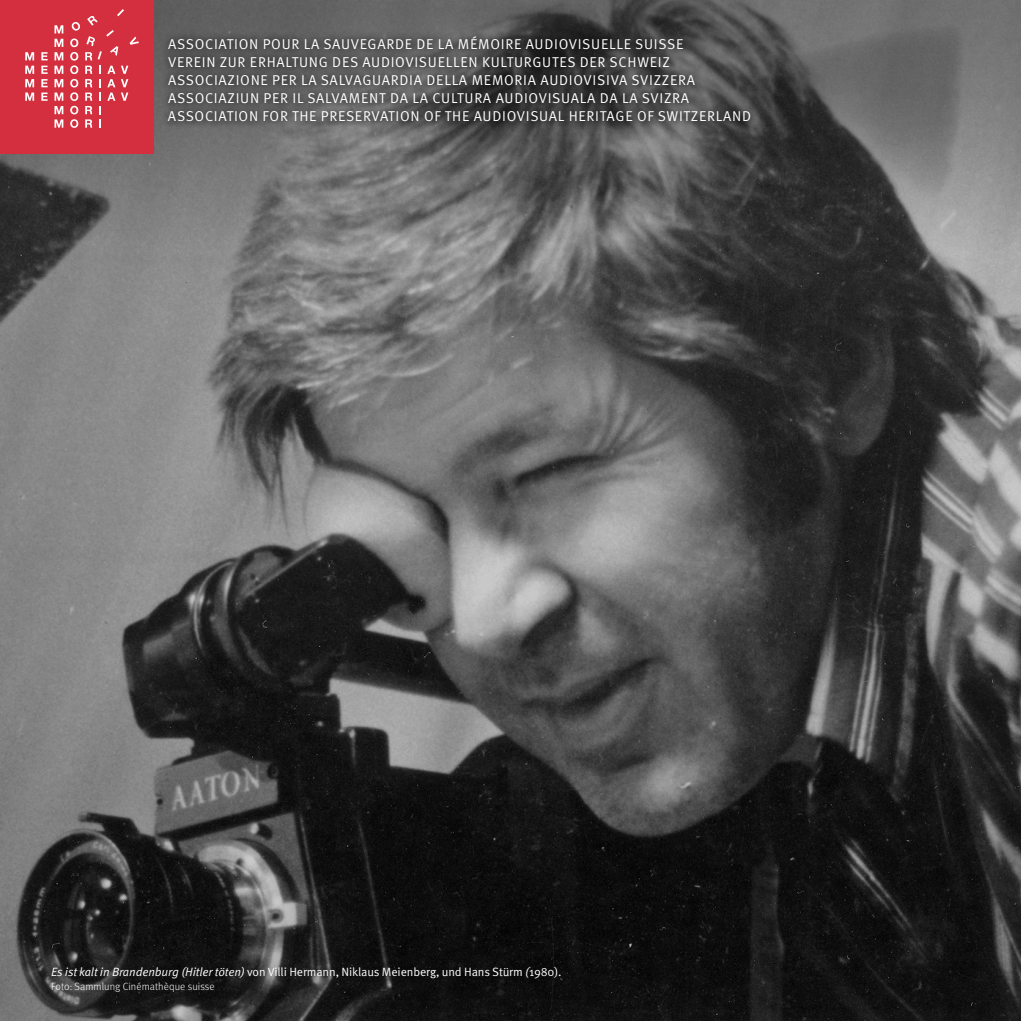
<style>
.page{position:relative;width:1021px;height:1021px;background:#fff}
.page>*{position:absolute;margin:0;border:0;box-sizing:border-box;transform-origin:0 0}
.t1{font:14.25px "Meta Pro";letter-spacing:.05em;color:#fff}
.t2{font:12px "Meta Pro";letter-spacing:-.01em;color:#fff}
.t3{font:300 10.5px "Meta";letter-spacing:.01em;color:#fff}
.s1{font-style:italic}
</style>
<div class="page">
<img style="left:0;top:251px;width:1020px;height:769px">
<svg style="left:0;top:0;width:1020px;height:251px;background:#656565"></svg>
<div style="left:159px;top:28px;width:600px;height:102px;background:#000;opacity:.33"></div>
<div style="left:0;top:0;width:153px;height:153px;background:#d42f3f"></div>
<svg style="left:25px;top:52px;width:9px;height:8px"></svg>
<svg style="left:41px;top:52px;width:7px;height:8px"></svg>
<svg style="left:54px;top:25px;width:9px;height:35px"></svg>
<svg style="left:25px;top:66px;width:9px;height:35px"></svg>
<svg style="left:41px;top:66px;width:7px;height:35px"></svg>
<svg style="left:54px;top:66px;width:9px;height:62px"></svg>
<svg style="left:70px;top:9px;width:69px;height:119px"></svg>
<p class="t1" style="left:168px;top:35px;width:18px">ASSOCI</p>
<p class="t1" style="left:219px;top:35px;width:24px">ATION</p>
<p class="t1" style="left:263px;top:35px;width:10px">POUR</p>
<p class="t1" style="left:304px;top:35px;width:47px">LA SAUVEG</p>
<p class="t1" style="left:377px;top:35px;width:111px">ARDE DE LA MéMOIRE</p>
<p class="t1" style="left:525px;top:35px;width:37px">AUDIOVISUELLE</p>
<p class="t1" style="left:635px;top:35px;width:9px">SUISSE</p>
<p class="t1" style="left:168px;top:53px;width:9px">VEREIN</p>
<p class="t1" style="left:220px;top:53px;width:10px">ZUR</p>
<p class="t1" style="left:250px;top:53px;width:9px">ERH</p>
<p class="t1" style="left:276px;top:53px;width:33px">ALTUNG</p>
<p class="t1" style="left:332px;top:53px;width:68px">DES AUDIOVISUELLEN</p>
<p class="t1" style="left:482px;top:53px;width:42px">KULTURGU</p>
<p class="t1" style="left:552px;top:53px;width:67px">TES DER SCHWEIZ</p>
<p class="t1" style="left:168px;top:71px;width:18px">ASSOCI</p>
<p class="t1" style="left:218px;top:71px;width:18px">AZIONE</p>
<p class="t1" style="left:272px;top:71px;width:9px">PER</p>
<p class="t1" style="left:301px;top:71px;width:181px">LA SALVAGUARDIA DELLA MEMORI</p>
<p class="t1" style="left:528px;top:71px;width:49px">A AUDIOVISIV</p>
<p class="t1" style="left:619px;top:71px;width:22px">A SVIZZER</p>
<p class="t1" style="left:686px;top:71px;width:10px">A</p>
<p class="t1" style="left:168px;top:89px;width:18px">ASSOCI</p>
<p class="t1" style="left:218px;top:89px;width:18px">AZIUN</p>
<p class="t1" style="left:263px;top:89px;width:9px">PER</p>
<p class="t1" style="left:292px;top:89px;width:67px">IL SALVAMEN</p>
<p class="t1" style="left:379px;top:89px;width:154px">T DA LA CULTURA AUDIOVISU</p>
<p class="t1" style="left:571px;top:89px;width:80px">ALA DA LA SVIZR</p>
<p class="t1" style="left:681px;top:89px;width:10px">A</p>
<p class="t1" style="left:168px;top:107px;width:18px">ASSOCI</p>
<p class="t1" style="left:218px;top:107px;width:24px">ATION</p>
<p class="t1" style="left:262px;top:107px;width:9px">FOR</p>
<p class="t1" style="left:292px;top:107px;width:39px">THE PRESERV</p>
<p class="t1" style="left:380px;top:107px;width:24px">ATION</p>
<p class="t1" style="left:424px;top:107px;width:87px">OF THE AU DIOVISU</p>
<p class="t1" style="left:549px;top:107px;width:28px">AL HERI</p>
<p class="t1" style="left:600px;top:107px;width:67px">TAGE OF SWI</p>
<p class="t1" style="left:683px;top:107px;width:16px">TZERL</p>
<p class="t1" style="left:723px;top:107px;width:29px">AND</p>
<p class="t2" style="left:51px;top:964px;width:512px"><span class="s1">Es ist kalt in Brandenburg (Hitler töten)</span> von Villi H ermann, N iklaus Meienberg, und H ans Stürm <span class="s1">(</span>1980).</p>
<p class="t3" style="left:51px;top:980px;width:165px">Foto: Sammlung Cinémathèque suisse</p>
</div>
